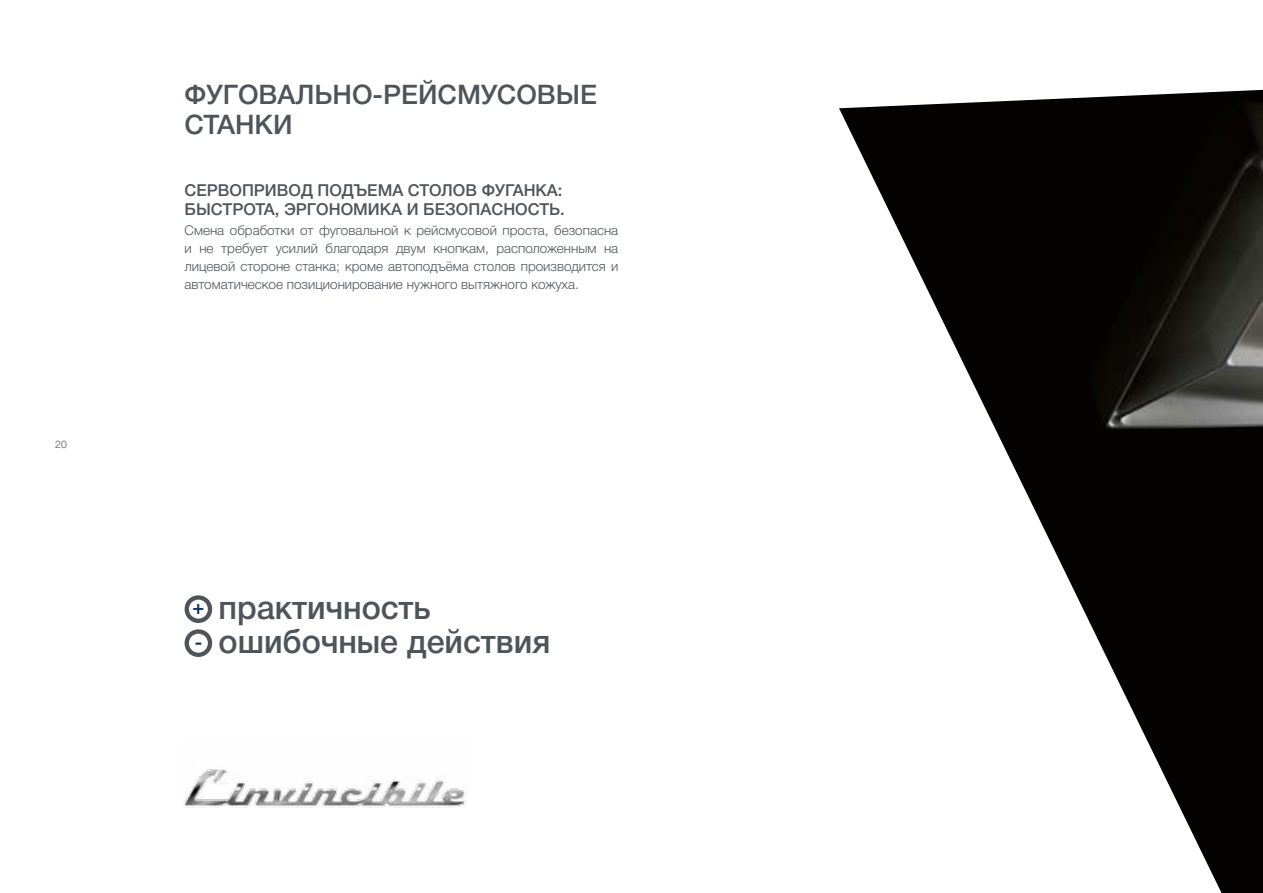
<style>
.page{position:relative;width:1263px;height:893px;background:#fff}
.page>*{position:absolute;margin:0;border:0;box-sizing:border-box;transform-origin:0 0}
.t1{font:500 33px/34px "Helvetica Neue Cyr";color:#4f545b}
.t2{font:500 27px/30px "Helvetica Neue Cyr";color:#4f545b}
.t3{font:500 19.5px/35.1px "Helvetica Neue Cyr";color:#003063}
.t4{font:500 16.5px/19.5px "Helvetica Neue Cyr";color:#4f545b}
.t5{font:300 13.5px/18px "Helvetica Neue Cyr";color:#4f545b;text-align:justify}
.t6{font:300 10.5px "Helvetica Neue Cyr";color:#4f545b}
</style>
<div class="page">
<svg style="left:839px;top:90px;width:424px;height:803px"></svg>
<img style="left:1087px;top:100px;width:176px;height:331px">
<svg style="left:185px;top:595px;width:27px;height:28px"></svg>
<svg style="left:185px;top:629px;width:27px;height:28px"></svg>
<img style="left:183px;top:769px;width:284px;height:39px">
<p class="t6" style="left:55px;top:438px;width:13px">20</p>
<h2 class="t2" style="left:185px;top:80px;width:414px">ФУГОВАЛЬНО-РЕЙСМУСОВЫЕ<br>СТАНКИ</h2>
<p class="t4" style="left:185px;top:180px;width:382px">СЕРВОПРИВОД ПОДЪЕМА СТОЛОВ ФУГАНКА:<br>БЫСТРОТА, ЭРГОНОМИКА И БЕЗОПАСНОСТЬ.</p>
<p class="t5" style="left:185px;top:221px;width:435px">Смена обработки от фуговальной к рейсмусовой проста, безопасна и не требует усилий благодаря двум кнопкам, расположенным на лицевой стороне станка; кроме автоподъёма столов производится и автоматическое позиционирование нужного вытяжного кожуха.</p>
<h3 class="t3" style="left:193px;top:590px;width:13px">+ -</h3>
<h1 class="t1" style="left:219px;top:590px;width:333px">практичность ошибочные действия</h1>
</div>
